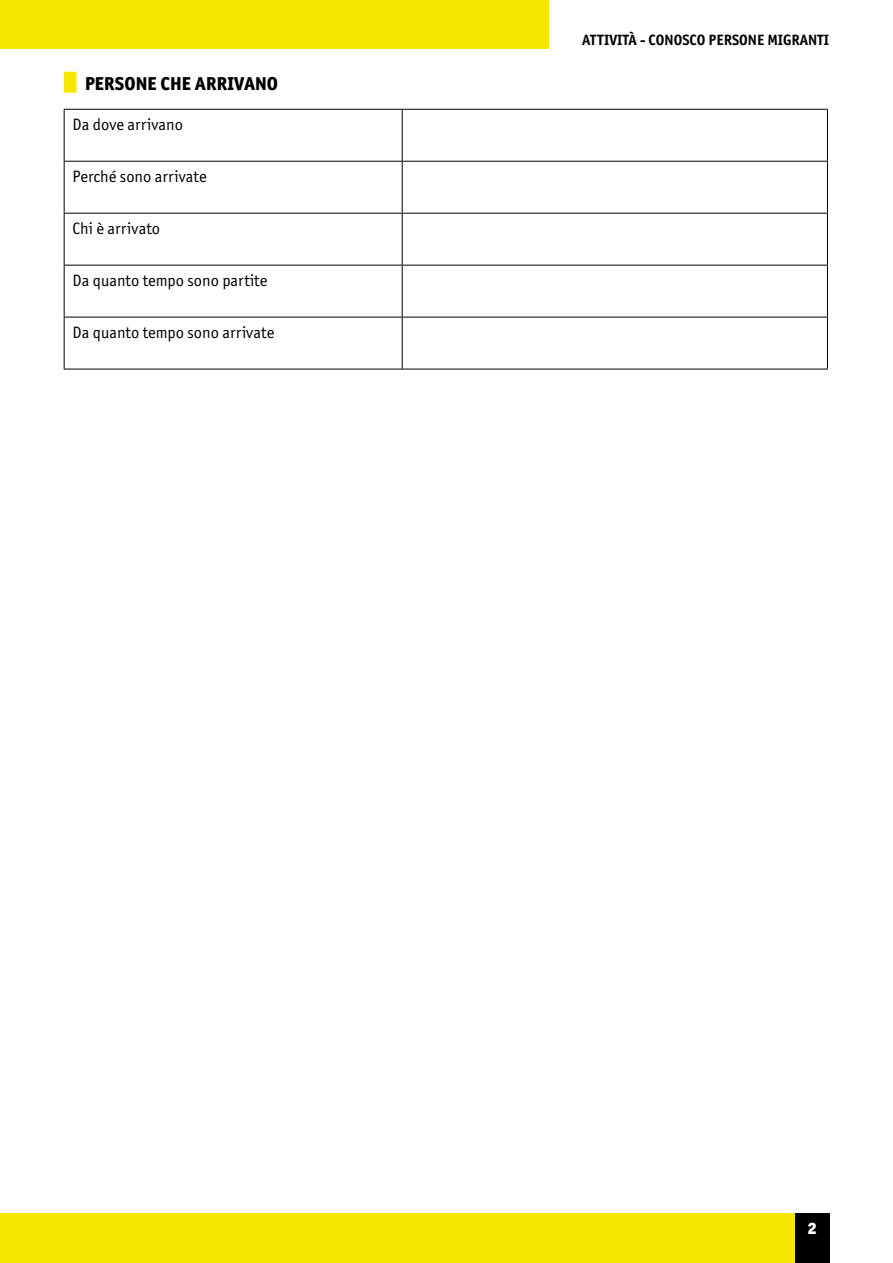
<style>
.page{position:relative;width:893px;height:1263px;background:#fff}
.page>*{position:absolute;margin:0;border:0;box-sizing:border-box;transform-origin:0 0}
.t1{font:800 18.75px "Officina Sans ITC Pro";color:#000}
.t2{font:16.5px "Officina Sans ITC Pro";color:#000}
.t3{font:900 16.5px "Officina Sans ITC Pro";color:#fff}
.t4{font:700 15px "Officina Sans ITC Pro";color:#000}
</style>
<div class="page">
<div style="left:0;top:1214px;width:812px;height:49px;background:#f6e700"></div>
<div style="left:795px;top:1214px;width:34px;height:49px;background:#000"></div>
<div style="left:0;top:0;width:549px;height:49px;background:#f6e700"></div>
<div style="left:64px;top:72px;width:13px;height:21px;background:#f6e700"></div>
<hr style="left:64px;top:109px;width:338px;height:1px;background:#000">
<hr style="left:64px;top:110px;width:1px;height:51px;background:#000">
<hr style="left:402px;top:109px;width:426px;height:1px;background:#000">
<hr style="left:402px;top:110px;width:1px;height:51px;background:#000">
<hr style="left:827px;top:110px;width:1px;height:51px;background:#000">
<hr style="left:64px;top:161px;width:338px;height:1px;background:#000">
<hr style="left:64px;top:162px;width:1px;height:51px;background:#000">
<hr style="left:402px;top:161px;width:426px;height:1px;background:#000">
<hr style="left:402px;top:162px;width:1px;height:51px;background:#000">
<hr style="left:827px;top:162px;width:1px;height:51px;background:#000">
<hr style="left:64px;top:213px;width:338px;height:1px;background:#000">
<hr style="left:64px;top:214px;width:1px;height:51px;background:#000">
<hr style="left:402px;top:213px;width:426px;height:1px;background:#000">
<hr style="left:402px;top:214px;width:1px;height:51px;background:#000">
<hr style="left:827px;top:214px;width:1px;height:51px;background:#000">
<hr style="left:64px;top:265px;width:338px;height:1px;background:#000">
<hr style="left:64px;top:265px;width:1px;height:52px;background:#000">
<hr style="left:402px;top:265px;width:426px;height:1px;background:#000">
<hr style="left:402px;top:265px;width:1px;height:52px;background:#000">
<hr style="left:827px;top:265px;width:1px;height:52px;background:#000">
<hr style="left:64px;top:317px;width:338px;height:1px;background:#000">
<hr style="left:64px;top:317px;width:1px;height:52px;background:#000">
<hr style="left:402px;top:317px;width:426px;height:1px;background:#000">
<hr style="left:402px;top:317px;width:1px;height:52px;background:#000">
<hr style="left:827px;top:317px;width:1px;height:52px;background:#000">
<hr style="left:64px;top:369px;width:338px;height:1px;background:#000">
<hr style="left:402px;top:369px;width:426px;height:1px;background:#000">
<p class="t1" style="left:85px;top:72px;width:195px">PERSONE CHE ARRIVANO</p>
<p class="t2" style="left:73px;top:114px;width:112px">Da dove arrivano</p>
<p class="t2" style="left:73px;top:166px;width:136px">Perché sono arrivate</p>
<p class="t2" style="left:73px;top:218px;width:89px">Chi è arrivato</p>
<p class="t2" style="left:73px;top:270px;width:196px">Da quanto tempo sono partite</p>
<p class="t2" style="left:73px;top:322px;width:203px">Da quanto tempo sono arrivate</p>
<p class="t4" style="left:582px;top:30px;width:249px">ATTIVITÀ - CONOSCO PERSONE MIGRANTI</p>
<p class="t3" style="left:807px;top:1217px;width:11px">2</p>
</div>
